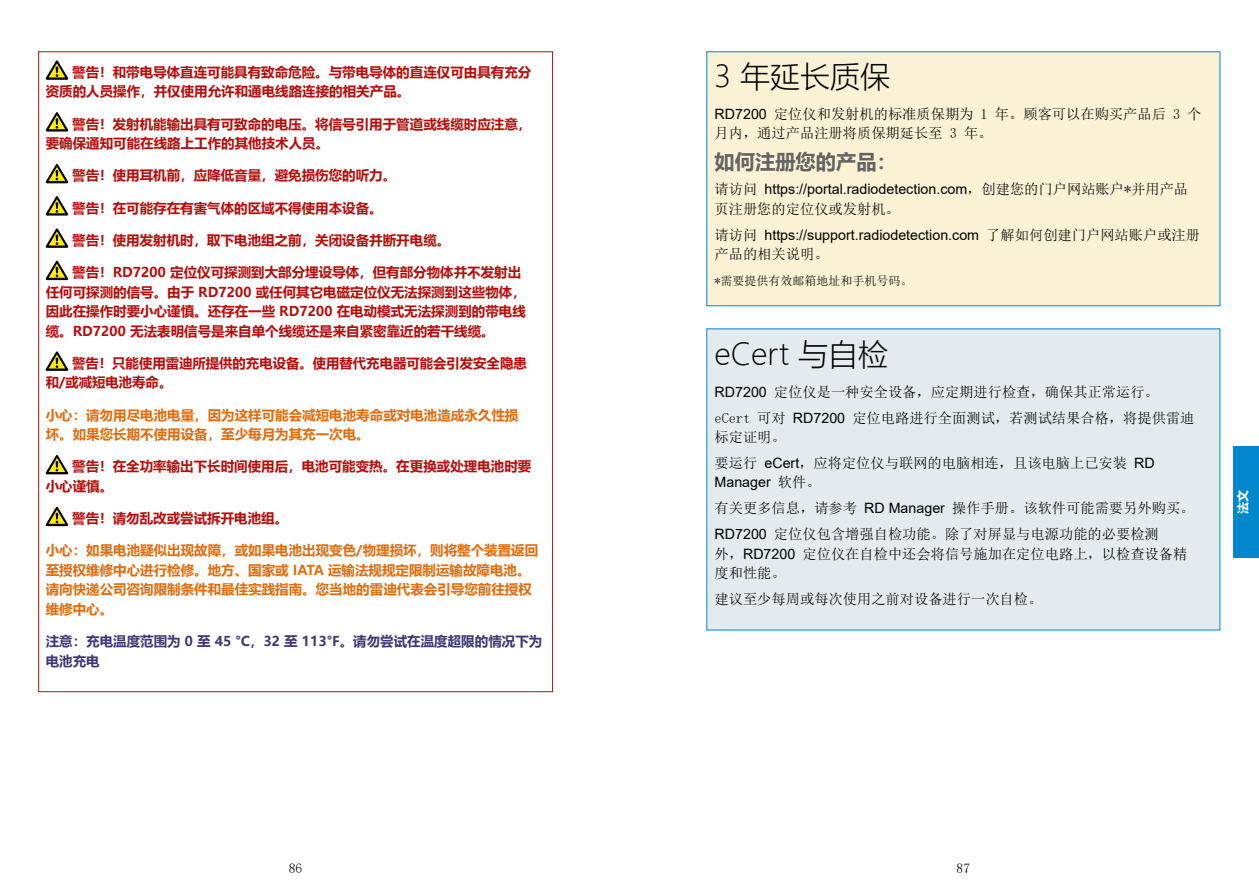
<style>
.page{position:relative;width:1259px;height:893px;background:#fff}
.page>*{position:absolute;margin:0;border:0;box-sizing:border-box;transform-origin:0 0}
.t1{font:300 30px "Microsoft Ya Hei";color:#000}
.t2{font:700 20.25px "Microsoft Ya Hei";color:#646363}
.t3{font:14.25px/26px "Sim Sun";color:#000}
.t4{font:14.25px "Arial";color:#000}
.t5{font:700 13.5px/19.5px "Microsoft Ya Hei";color:#b70e0c}
.t6{font:700 13.5px/19.5px "Microsoft Ya Hei";color:#e36c0d}
.t7{font:700 13.5px/19.5px "Microsoft Ya Hei";color:#3e3974}
.t8{font:13.5px "Sim Sun";color:#000}
.t9{font:12px "Sim Sun";color:#000}
.t10{font:700 12px "Microsoft Ya Hei";color:#fff}
.s1{font-family:"Arial"}
.s2{font-family:"Sim Sun"}
</style>
<div class="page">
<div style="left:1233px;top:446px;width:26px;height:112px;background:#0087cc"></div>
<svg style="left:46px;top:60px;width:22px;height:20px"></svg>
<svg style="left:46px;top:112px;width:22px;height:20px"></svg>
<svg style="left:46px;top:164px;width:22px;height:19px"></svg>
<svg style="left:46px;top:196px;width:22px;height:20px"></svg>
<svg style="left:46px;top:228px;width:22px;height:20px"></svg>
<svg style="left:46px;top:261px;width:22px;height:19px"></svg>
<svg style="left:46px;top:351px;width:22px;height:20px"></svg>
<svg style="left:46px;top:455px;width:22px;height:19px"></svg>
<svg style="left:46px;top:507px;width:22px;height:19px"></svg>
<div style="left:706px;top:328px;width:514px;height:302px;background:#e4ebef"></div>
<div style="left:706px;top:51px;width:514px;height:255px;background:#fbf1d4"></div>
<p class="t5" style="left:46px;top:62px;width:487px;text-indent:26px">警告！和带电导体直连可能具有致命危险。与带电导体的直连仅可由具有充分资质的人员操作，并仅使用允许和通电线路连接的相关产品。</p>
<p class="t5" style="left:46px;top:113px;width:487px;text-indent:26px">警告！发射机能输出具有可致命的电压。将信号引用于管道或线缆时应注意，要确保通知可能在线路上工作的其他技术人员。</p>
<p class="t5" style="left:72px;top:165px;width:326px">警告！使用耳机前，应降低音量，避免损伤您的听力。</p>
<p class="t5" style="left:72px;top:197px;width:312px">警告！在可能存在有害气体的区域不得使用本设备。</p>
<p class="t5" style="left:72px;top:230px;width:380px">警告！使用发射机时，取下电池组之前，关闭设备并断开电缆。</p>
<p class="t5" style="left:46px;top:262px;width:481px;text-indent:26px">警告！RD7200 定位仪可探测到大部分埋设导体，但有部分物体并不发射出任何可探测的信号。由于 RD7200 或任何其它电磁定位仪无法探测到这些物体，因此在操作时要小心谨慎。还存在一些 RD7200 在电动模式无法探测到的带电线缆。RD7200 无法表明信号是来自单个线缆还是来自紧密靠近的若干线缆。</p>
<p class="t5" style="left:46px;top:353px;width:482px;text-indent:26px">警告！只能使用雷迪所提供的充电设备。使用替代充电器可能会引发安全隐患和/或减短电池寿命。</p>
<p class="t6" style="left:46px;top:404px;width:474px">小心：请勿用尽电池电量，因为这样可能会减短电池寿命或对电池造成永久性损坏。如果您长期不使用设备，至少每月为其充一次电。</p>
<p class="t5" style="left:46px;top:456px;width:487px;text-indent:26px">警告！在全功率输出下长时间使用后，电池可能变热。在更换或处理电池时要小心谨慎。</p>
<p class="t5" style="left:72px;top:508px;width:217px">警告！请勿乱改或尝试拆开电池组。</p>
<p class="t6" style="left:46px;top:540px;width:494px">小心：如果电池疑似出现故障，或如果电池出现变色/物理损坏，则将整个装置返回至授权维修中心进行检修。地方、国家或 IATA 运输法规规定限制运输故障电池。请向快递公司咨询限制条件和最佳实践指南。您当地的雷迪代表会引导您前往授权维修中心。</p>
<p class="t7" style="left:46px;top:631px;width:498px">注意：充电温度范围为 0 至 45 °C，32 至 113°F。请勿尝试在温度超限的情况下为电池充电</p>
<h1 class="t1" style="left:714px;top:57px;width:177px">3 年延长质保</h1>
<p class="t3" style="left:714px;top:104px;width:488px;line-height:19.5px"><span class="s1">RD7200</span> 定位仪和发射机的标准质保期为 1 年。顾客可以在购买产品后 3 个月内，通过产品注册将质保期延长至 3 年。</p>
<h2 class="t2" style="left:714px;top:148px;width:184px">如何注册您的产品：</h2>
<p class="t4" style="left:714px;top:180px;width:475px"><span class="s2">请访问</span> https://portal.radiodetection.com<span class="s2">，创建您的门户网站账户*并用产品</span></p>
<p class="t3" style="left:714px;top:196px;width:187px">页注册您的定位仪或发射机。</p>
<p class="t4" style="left:714px;top:225px;width:487px"><span class="s2">请访问</span> https://support.radiodetection.com <span class="s2">了解如何创建门户网站账户或注册</span></p>
<p class="t3" style="left:714px;top:241px;width:115px">产品的相关说明。</p>
<p class="t9" style="left:714px;top:275px;width:199px">*需要提供有效邮箱地址和手机号码。</p>
<h1 class="t1" style="left:714px;top:334px;width:175px">eCert 与自检</h1>
<p class="t3" style="left:714px;top:379px;width:481px"><span class="s1">RD7200</span> 定位仪是一种安全设备，应定期进行检查，确保其正常运行。eCert 可对 <span class="s1">RD7200</span> 定位电路进行全面测试，若测试结果合格，将提供雷迪</p>
<p class="t3" style="left:714px;top:424px;width:442px">标定证明。<br>要运行 <span class="s1">eCert</span>，应将定位仪与联网的电脑相连，且该电脑上已安装 <span class="s1">RD</span></p>
<p class="t4" style="left:714px;top:473px;width:108px">Manager <span class="s2">软件。</span></p>
<p class="t3" style="left:714px;top:495px;width:481px">有关更多信息，请参考 <span class="s1">RD Manager</span> 操作手册。该软件可能需要另外购买。<br><span class="s1">RD7200</span> 定位仪包含增强自检功能。除了对屏显与电源功能的必要检测</p>
<p class="t3" style="left:714px;top:544px;width:474px;line-height:19.5px">外，<span class="s1">RD7200</span> 定位仪在自检中还会将信号施加在定位电路上，以检查设备精度和性能。</p>
<p class="t3" style="left:714px;top:586px;width:329px">建议至少每周或每次使用之前对设备进行一次自检。</p>
<p class="t10" style="left:1234px;top:514px;width:25px;rotate:-90deg">法文</p>
<p class="t8" style="left:289px;top:861px;width:15px">86</p>
<p class="t8" style="left:956px;top:861px;width:15px">87</p>
</div>
